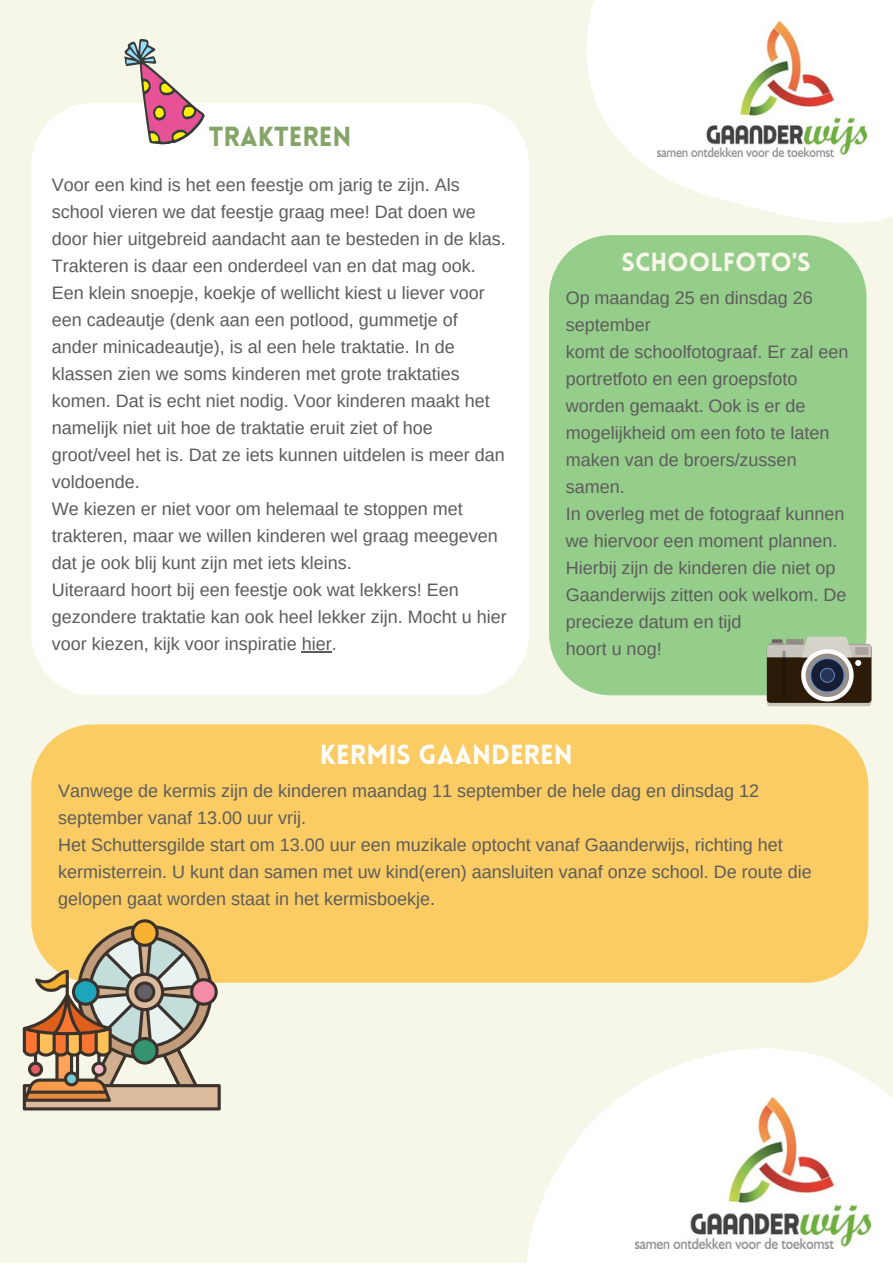
<style>
.page{position:relative;width:893px;height:1264px;background:#fff}
.page>*{position:absolute;margin:0;border:0;box-sizing:border-box;transform-origin:0 0}
.t1{font:900 27px "Lovelo";color:#fdfdfb}
.t2{font:900 27px "Lovelo";color:#85a467}
.t3{font:900 25.5px "Lovelo";color:#f6f6e9}
.t4{font:18px/27px "Arimo";color:#5d5c5b}
</style>
<div class="page">
<div style="left:0;top:0;width:892px;height:1262px;background:#f6f6e9"></div>
<svg style="left:587px;top:0;width:305px;height:223px;fill:#fff"></svg>
<img style="left:657px;top:21px;width:209px;height:135px">
<div style="left:31px;top:724px;width:837px;height:258px;background:#facc63"></div>
<div style="left:31px;top:103px;width:498px;height:592px;background:#fff"></div>
<div style="left:549px;top:235px;width:317px;height:460px;background:#95cd8b"></div>
<svg style="left:766px;top:636px;width:105px;height:70px"></svg>
<svg style="left:121px;top:39px;width:88px;height:110px"></svg>
<hr style="left:302px;top:651px;width:30px;height:1px;background:#5d5c5b">
<svg style="left:23px;top:919px;width:198px;height:191px"></svg>
<svg style="left:527px;top:1048px;width:365px;height:214px;fill:#fff"></svg>
<img style="left:635px;top:1097px;width:235px;height:151px">
<p class="t2" style="left:209px;top:126px;width:144px">TRAKTEREN</p>
<p class="t4" style="left:52px;top:171px;width:455px">Voor een kind is het een feestje om jarig te zijn. Als school vieren we dat feestje graag mee! Dat doen we door hier uitgebreid aandacht aan te besteden in de klas.<br>Trakteren is daar een onderdeel van en dat mag ook.<br>Een klein snoepje, koekje of wellicht kiest u liever voor een cadeautje (denk aan een potlood, gummetje of ander minicadeautje), is al een hele traktatie. In de klassen zien we soms kinderen met grote traktaties komen. Dat is echt niet nodig. Voor kinderen maakt het namelijk niet uit hoe de traktatie eruit ziet of hoe groot/veel het is. Dat ze iets kunnen uitdelen is meer dan voldoende.</p>
<p class="t4" style="left:52px;top:495px;width:447px">We kiezen er niet voor om helemaal te stoppen met trakteren, maar we willen kinderen wel graag meegeven dat je ook blij kunt zijn met iets kleins.</p>
<p class="t4" style="left:52px;top:576px;width:456px">Uiteraard hoort bij een feestje ook wat lekkers! Een gezondere traktatie kan ook heel lekker zijn. Mocht u hier voor kiezen, kijk voor inspiratie hier.</p>
<p class="t3" style="left:621px;top:252px;width:191px">SCHOOLFOTO'S</p>
<p class="t4" style="left:565px;top:284px;width:248px">Op maandag 25 en dinsdag 26 september</p>
<p class="t4" style="left:565px;top:338px;width:284px">komt de schoolfotograaf. Er zal een portretfoto en een groepsfoto worden gemaakt. Ook is er de mogelijkheid om een foto te laten maken van de broers/zussen samen.</p>
<p class="t4" style="left:565px;top:500px;width:282px">In overleg met de fotograaf kunnen we hiervoor een moment plannen.<br>Hierbij zijn de kinderen die niet op<br>Gaanderwijs zitten ook welkom. De precieze datum en tijd</p>
<p class="t4" style="left:565px;top:635px;width:97px">hoort u nog!</p>
<p class="t1" style="left:320px;top:743px;width:254px">KERMIS GAANDEREN</p>
<p class="t4" style="left:58px;top:777px;width:702px">Vanwege de kermis zijn de kinderen maandag 11 september de hele dag en dinsdag 12 september vanaf 13.00 uur vrij.</p>
<p class="t4" style="left:58px;top:831px;width:755px">Het Schuttersgilde start om 13.00 uur een muzikale optocht vanaf Gaanderwijs, richting het kermisterrein. U kunt dan samen met uw kind(eren) aansluiten vanaf onze school. De route die gelopen gaat worden staat in het kermisboekje.</p>
</div>
